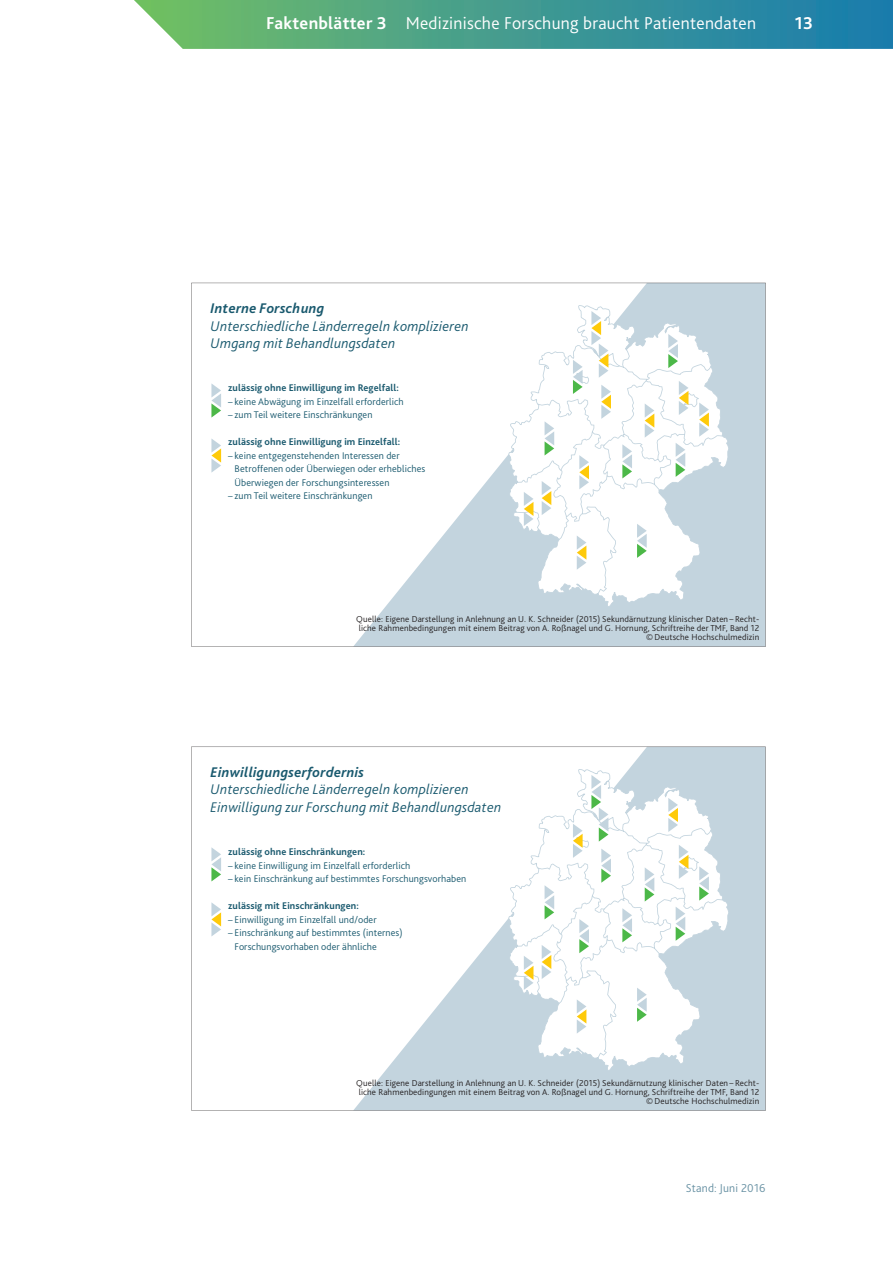
<style>
.page{position:relative;width:893px;height:1263px;background:#fff}
.page>*{position:absolute;margin:0;border:0;box-sizing:border-box;transform-origin:0 0}
.t1{font:300 18px "Bliss 2";letter-spacing:.015em;color:#fff}
.t2{font:700 18px "Bliss 2";color:#fff}
.t3{font:italic 300 14.7px/17.5px "Bliss 2";letter-spacing:.015em;color:#19596e}
.t4{font:italic 700 14.7px "Bliss 2";letter-spacing:.015em;color:#19596e}
.t5{font:300 12px "Bliss 2";letter-spacing:.015em;color:#6992a4}
.t6{font:300 10.2px/13.5px "Bliss 2";letter-spacing:.01em;color:#19596e}
.t7{font:700 10.2px "Bliss 2";letter-spacing:.01em;color:#19596e}
.t8{font:300 9px/9px "Bliss 2";letter-spacing:.015em;color:#231f20;text-align:right}
.s1{font-weight:700}
</style>
<div class="page">
<svg style="left:134px;top:0;width:759px;height:49px;background:#499e91"></svg>
<svg style="left:191px;top:283px;width:575px;height:364px"></svg>
<svg style="left:668px;top:334px;width:10px;height:34px"></svg>
<svg style="left:573px;top:360px;width:10px;height:34px"></svg>
<svg style="left:545px;top:421px;width:9px;height:34px"></svg>
<svg style="left:211px;top:383px;width:10px;height:35px"></svg>
<svg style="left:637px;top:524px;width:10px;height:34px"></svg>
<svg style="left:622px;top:444px;width:10px;height:34px"></svg>
<svg style="left:676px;top:443px;width:9px;height:34px"></svg>
<svg style="left:699px;top:403px;width:10px;height:34px"></svg>
<svg style="left:679px;top:381px;width:9px;height:34px"></svg>
<svg style="left:645px;top:403px;width:9px;height:35px"></svg>
<svg style="left:601px;top:385px;width:10px;height:34px"></svg>
<svg style="left:211px;top:438px;width:10px;height:35px"></svg>
<svg style="left:579px;top:455px;width:10px;height:34px"></svg>
<svg style="left:577px;top:535px;width:9px;height:35px"></svg>
<svg style="left:524px;top:492px;width:9px;height:34px"></svg>
<svg style="left:542px;top:481px;width:9px;height:34px"></svg>
<svg style="left:591px;top:311px;width:17px;height:67px"></svg>
<svg style="left:191px;top:747px;width:575px;height:363px"></svg>
<svg style="left:211px;top:847px;width:10px;height:34px"></svg>
<svg style="left:211px;top:902px;width:10px;height:34px"></svg>
<h1 class="t1" style="left:266px;top:12px;width:492px"><span class="s1">Faktenblätter 3</span> Medizinische Forschung braucht Patientendaten</h1>
<h1 class="t2" style="left:795px;top:12px;width:20px">13</h1>
<h2 class="t4" style="left:211px;top:299px;width:115px">Interne Forschung</h2>
<h2 class="t3" style="left:211px;top:317px;width:259px">Unterschiedliche Länderregeln komplizieren<br>Umgang mit Behandlungsdaten</h2>
<p class="t7" style="left:228px;top:381px;width:172px">zulässig ohne Einwilligung im Regelfall:</p>
<p class="t6" style="left:228px;top:394px;width:177px">– keine Abwägung im Einzelfall erforderlich</p>
<p class="t6" style="left:228px;top:408px;width:146px">– zum Teil weitere Einschränkungen</p>
<p class="t7" style="left:228px;top:435px;width:174px">zulässig ohne Einwilligung im Einzelfall:</p>
<p class="t6" style="left:235px;top:448px;width:192px;text-indent:-6px">– keine entgegenstehenden Interessen der<br>Betroffenen oder Überwiegen oder erhebliches<br>Überwiegen der Forschungsinteressen</p>
<p class="t6" style="left:228px;top:489px;width:146px">– zum Teil weitere Einschränkungen</p>
<p class="t8" style="left:356px;top:615px;width:404px">Quelle: Eigene Darstellung in Anlehnung an U. K. Schneider (2015) Sekundärnutzung klinischer Daten – Recht&shy;liche Rahmenbedingungen mit einem Beitrag von A. Roßnagel und G. Hornung, Schriftreihe der TMF, Band 12 © Deutsche Hochschulmedizin</p>
<h2 class="t4" style="left:211px;top:763px;width:155px">Einwilligungserfordernis</h2>
<h2 class="t3" style="left:211px;top:781px;width:292px">Unterschiedliche Länderregeln komplizieren<br>Einwilligung zur Forschung mit Behandlungsdaten</h2>
<p class="t7" style="left:228px;top:845px;width:139px">zulässig ohne Einschränkungen:</p>
<p class="t6" style="left:228px;top:858px;width:184px">– keine Einwilligung im Einzelfall erforderlich</p>
<p class="t6" style="left:228px;top:872px;width:240px">– kein Einschränkung auf bestimmtes Forschungsvorhaben</p>
<p class="t7" style="left:228px;top:899px;width:132px">zulässig mit Einschränkungen:</p>
<p class="t6" style="left:228px;top:912px;width:150px">– Einwilligung im Einzelfall und/oder</p>
<p class="t6" style="left:235px;top:926px;width:169px;text-indent:-6px">– Einschränkung auf bestimmtes (internes)<br>Forschungsvorhaben oder ähnliche</p>
<p class="t8" style="left:356px;top:1078px;width:404px">Quelle: Eigene Darstellung in Anlehnung an U. K. Schneider (2015) Sekundärnutzung klinischer Daten – Recht&shy;liche Rahmenbedingungen mit einem Beitrag von A. Roßnagel und G. Hornung, Schriftreihe der TMF, Band 12 © Deutsche Hochschulmedizin</p>
<h3 class="t5" style="left:686px;top:1181px;width:81px">Stand: Juni 2016</h3>
</div>
